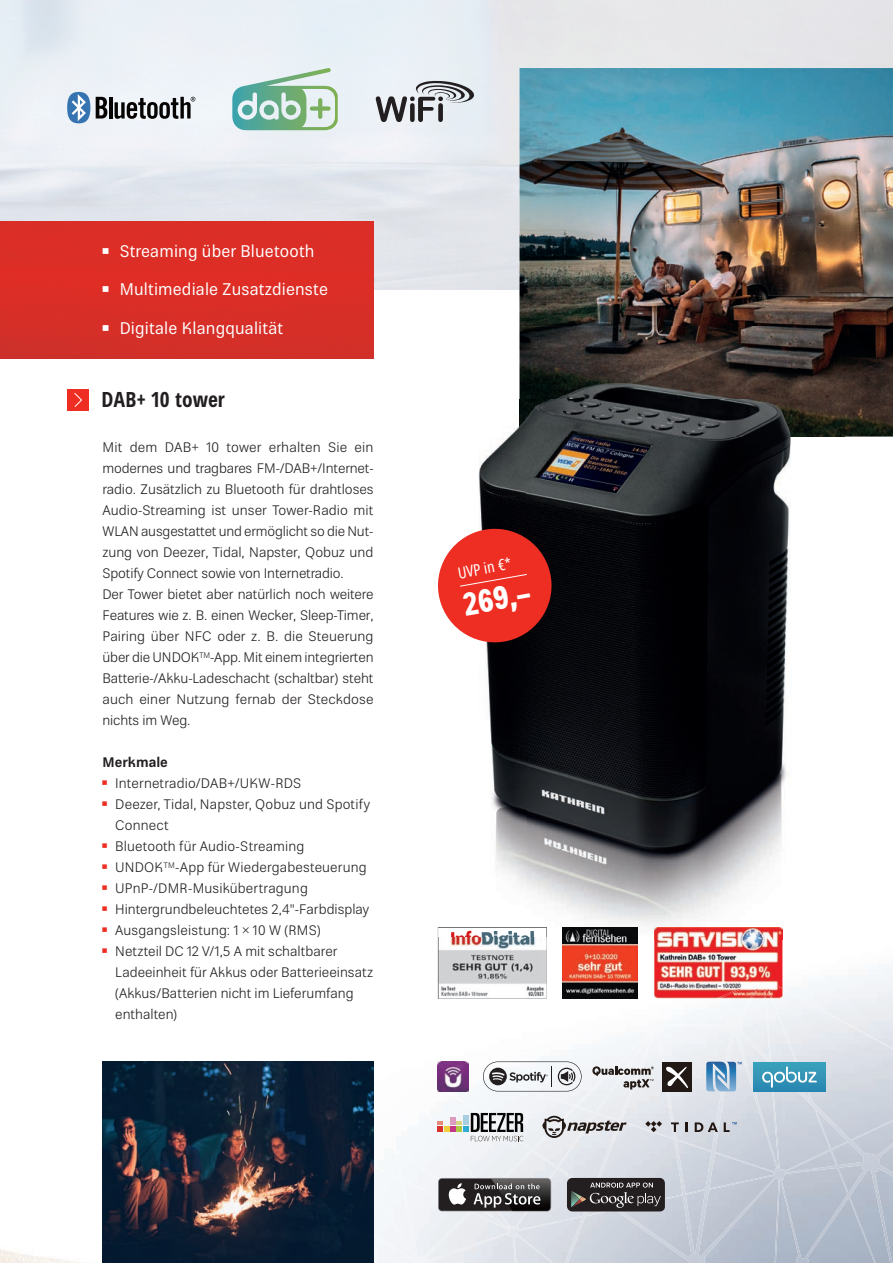
<style>
.page{position:relative;width:893px;height:1263px;background:#fff}
.page>*{position:absolute;margin:0;border:0;box-sizing:border-box;transform-origin:0 0}
.t1{font:800 condensed 31.65px "Kathrein 87";color:#fff}
.t2{font:700 condensed 21px "Kathrein 77";color:#231f20}
.t3{font:16.5px "Kathrein 55";letter-spacing:.01em;color:#fff}
.t4{font:condensed 15.9px "Kathrein 57";color:#fff}
.t5{font:300 13.5px/21px "Kathrein 45";color:#231f20}
.t6{font:700 13.5px "Kathrein 75";color:#231f20}
.s1{font-size:18px;color:#ee2e22}
</style>
<div class="page">
<img style="left:0;top:0;width:893px;height:358px">
<img style="left:437px;top:940px;width:1px;height:54px">
<img style="left:562px;top:940px;width:1px;height:54px">
<img style="left:782px;top:940px;width:4px;height:48px">
<img style="left:0;top:1065px;width:103px;height:195px">
<img style="left:373px;top:1051px;width:467px;height:212px">
<img style="left:839px;top:1120px;width:54px;height:143px">
<img style="left:373px;top:1051px;width:42px;height:1px">
<img style="left:522px;top:999px;width:271px;height:53px">
<svg style="left:96px;top:97px;width:11px;height:22px"></svg>
<hr style="left:109px;top:97px;width:3px;height:22px;background:#060303">
<svg style="left:115px;top:97px;width:80px;height:22px"></svg>
<svg style="left:67px;top:92px;width:23px;height:31px"></svg>
<svg style="left:232px;top:68px;width:106px;height:62px;background:#a7cebc"></svg>
<div style="left:374px;top:290px;width:145px;height:80px;background:#fff"></div>
<img style="left:563px;top:936px;width:75px;height:62px">
<svg style="left:438px;top:936px;width:109px;height:63px"></svg>
<img style="left:654px;top:936px;width:128px;height:63px">
<svg style="left:775px;top:985px;width:7px;height:4px"></svg>
<img style="left:714px;top:985px;width:59px;height:14px">
<div style="left:68px;top:389px;width:21px;height:21px;background:#ee2e22"></div>
<svg style="left:74px;top:392px;width:8px;height:15px"></svg>
<svg style="left:376px;top:81px;width:98px;height:41px;background:#afb2b6"></svg>
<div style="left:438px;top:1178px;width:113px;height:33px;background:#8a8b8d;border-radius:4px"></div>
<div style="left:439px;top:1179px;width:111px;height:32px;background:#231f20;border-radius:3px"></div>
<svg style="left:448px;top:1183px;width:18px;height:21px"></svg>
<img style="left:491px;top:1178px;width:60px;height:33px">
<svg style="left:474px;top:1183px;width:66px;height:24px"></svg>
<div style="left:567px;top:1178px;width:98px;height:33px;background:#231f20;border-radius:5px"></div>
<svg style="left:571px;top:1182px;width:90px;height:26px"></svg>
<div style="left:753px;top:1062px;width:72px;height:30px;background:linear-gradient(to bottom,#3ca2bb,#2986b1)"></div>
<svg style="left:762px;top:1066px;width:55px;height:22px"></svg>
<svg style="left:706px;top:1062px;width:36px;height:29px"></svg>
<div style="left:662px;top:1061px;width:30px;height:30px;background:#221914"></div>
<svg style="left:666px;top:1066px;width:22px;height:22px"></svg>
<svg style="left:592px;top:1066px;width:62px;height:23px"></svg>
<svg style="left:483px;top:1061px;width:99px;height:30px"></svg>
<img style="left:438px;top:1062px;width:30px;height:30px">
<svg style="left:542px;top:1116px;width:85px;height:22px;background:#b3b2b4"></svg>
<svg style="left:437px;top:1113px;width:86px;height:28px"></svg>
<svg style="left:671px;top:1122px;width:8px;height:10px"></svg>
<svg style="left:685px;top:1122px;width:2px;height:10px"></svg>
<svg style="left:695px;top:1122px;width:23px;height:10px"></svg>
<svg style="left:645px;top:1121px;width:17px;height:11px"></svg>
<svg style="left:724px;top:1122px;width:13px;height:10px"></svg>
<img style="left:103px;top:1061px;width:270px;height:202px">
<img style="left:519px;top:68px;width:374px;height:369px">
<img style="left:437px;top:426px;width:90px;height:510px">
<img style="left:527px;top:437px;width:264px;height:499px">
<img style="left:438px;top:927px;width:109px;height:9px">
<img style="left:519px;top:327px;width:325px;height:110px">
<svg style="left:437px;top:521px;width:122px;height:129px;background:#be433c"></svg>
<img style="left:0;top:221px;width:373px;height:137px">
<p class="t3" style="left:103px;top:240px;width:213px">• Streaming über Bluetooth</p>
<p class="t3" style="left:103px;top:278px;width:227px">• Multimediale Zusatzdienste</p>
<p class="t3" style="left:103px;top:317px;width:182px">• Digitale Klangqualität</p>
<h2 class="t2" style="left:102px;top:385px;width:125px">DAB+ 10 tower</h2>
<p class="t5" style="left:102px;top:437px;width:273px">Mit dem DAB+ 10 tower erhalten Sie ein modernes und tragbares FM-/DAB+/Internet&shy;radio. Zusätzlich zu Bluetooth für drahtloses Audio-Streaming ist unser Tower-Radio mit WLAN ausgestattet und ermöglicht so die Nut&shy;zung von Deezer, Tidal, Napster, Qobuz und Spotify Connect sowie von Internetradio.<br>Der Tower bietet aber natürlich noch weitere Features wie z. B. einen Wecker, Sleep-Timer, Pairing über NFC oder z. B. die Steuerung über die UNDOK<sup>TM</sup>-App. Mit einem integrierten Batterie-/Akku-Ladeschacht (schaltbar) steht auch einer Nutzung fernab der Steckdose nichts im Weg.</p>
<p class="t6" style="left:102px;top:753px;width:67px">Merkmale</p>
<p class="t5" style="left:102px;top:773px;width:200px"><span class="s1">▪</span>Internetradio/DAB+/UKW-RDS</p>
<p class="t5" style="left:115px;top:794px;width:256px;text-indent:-13px"><span class="s1">▪</span> Deezer, Tidal, Napster, Qobuz und Spotify<br>Connect</p>
<p class="t5" style="left:102px;top:836px;width:203px"><span class="s1">▪</span>Bluetooth für Audio-Streaming</p>
<p class="t5" style="left:102px;top:857px;width:266px"><span class="s1">▪</span> UNDOK<sup>TM</sup>-App für Wiedergabesteuerung</p>
<p class="t5" style="left:102px;top:878px;width:207px"><span class="s1">▪</span> UPnP-/DMR-Musikübertragung</p>
<p class="t5" style="left:102px;top:899px;width:268px"><span class="s1">▪</span> Hintergrundbeleuchtetes 2,4″-Farbdisplay</p>
<p class="t5" style="left:102px;top:920px;width:220px"><span class="s1">▪</span>Ausgangsleistung: 1 × 10 W (RMS)</p>
<p class="t5" style="left:115px;top:941px;width:259px;text-indent:-13px"><span class="s1">▪</span> Netzteil DC 12 V/1,5 A mit schaltbarer Ladeeinheit für Akkus oder Batterieeinsatz (Akkus/Batterien nicht im Lieferumfang enthalten)</p>
<p class="t4" style="left:456px;top:562px;width:56px;rotate:-10deg">UVP in €*</p>
<h1 class="t1" style="left:460px;top:583px;width:70px;rotate:-10deg">269,–</h1>
</div>
